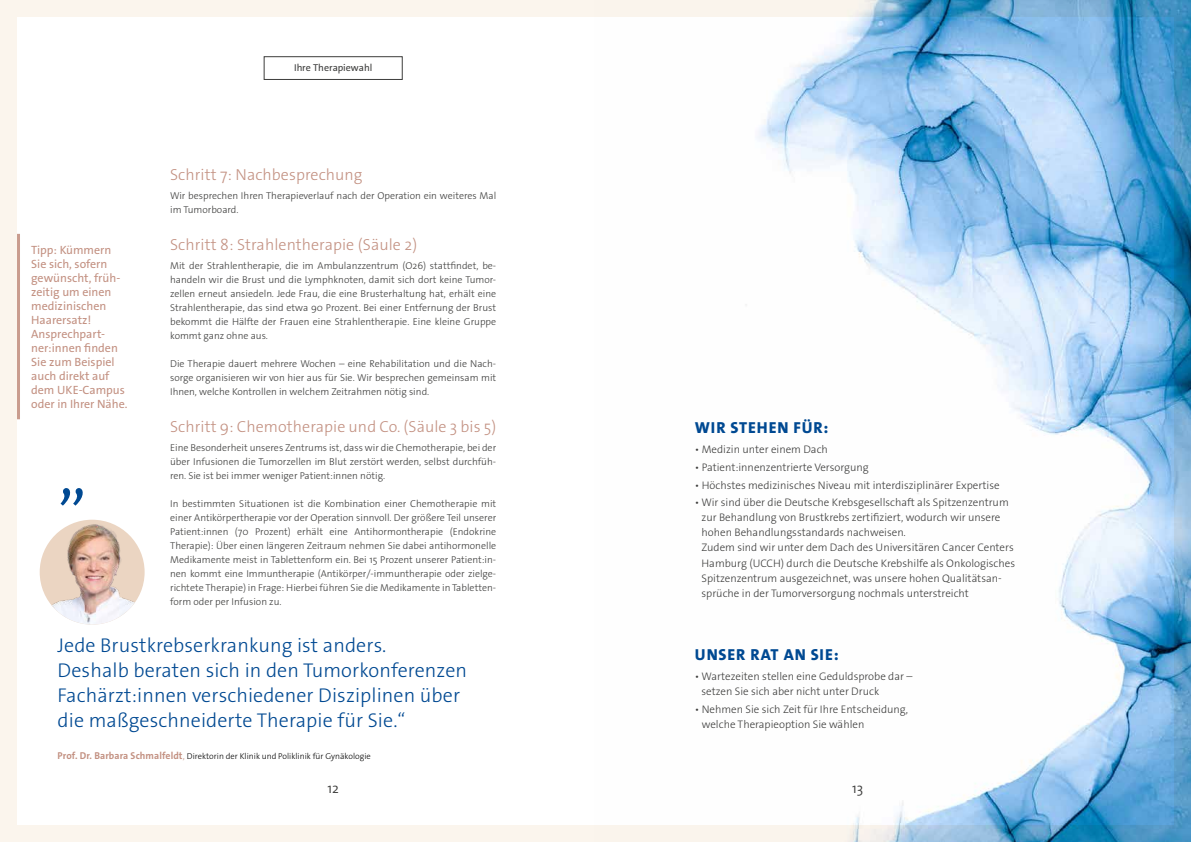
<style>
.page{position:relative;width:1191px;height:842px;background:#fbf5ed}
.page>*{position:absolute;margin:0;border:0;box-sizing:border-box;transform-origin:0 0}
.t1{font:300 71.5px "The Sans Os F";color:#004992}
.t2{font:300 20px/25px "The Sans Os F";letter-spacing:.005em;color:#004992}
.t3{font:300 16px "The Sans Os F";letter-spacing:.005em;color:#c39182}
.t4{font:800 16px "The Sans Os F";letter-spacing:.055em;color:#004992}
.t5{font:300 14px "The Sans Os F";color:#3c3c3b}
.t6{font:12px/14px "The Sans Os F";color:#c39182}
.t7{font:300 11px/15px "The Sans Os F";color:#3c3c3b}
.t8{font:300 10px/14px "The Sans Os F";color:#3c3c3b;text-align:justify}
.t9{font:10px "The Sans Os F";color:#3c3c3b}
.t10{font:300 8.5px "The Sans Os F";color:#000}
.s1{font-weight:700;font-size:10px;color:#c39182}
.s2{font-size:10px;color:#c39182}
</style>
<div class="page">
<div style="left:17px;top:17px;width:1157px;height:808px;background:#fff"></div>
<img style="left:746px;top:0;width:445px;height:842px">
<div style="left:264px;top:56px;width:138px;height:24px;border:1px solid #3c3c3b"></div>
<hr style="left:17px;top:234px;width:3px;height:185px;background:#c39182">
<img style="left:40px;top:520px;width:105px;height:105px;border-radius:52px">
<p class="t6" style="left:31px;top:243px;width:98px">Tipp: Kümmern<br>Sie sich, sofern gewünscht, früh&shy;zeitig um einen medizinischen<br>Haarersatz!<br>Ansprechpart&shy;ner:innen finden<br>Sie zum Beispiel auch direkt auf dem UKE-Campus oder in Ihrer Nähe.</p>
<h1 class="t1" style="left:58px;top:425px;width:31px">„</h1>
<p class="t9" style="left:294px;top:61px;width:80px">Ihre Therapiewahl</p>
<h3 class="t3" style="left:170px;top:164px;width:194px">Schritt 7: Nachbesprechung</h3>
<p class="t8" style="left:170px;top:189px;width:327px">Wir besprechen Ihren Therapieverlauf nach der Operation ein weiteres Mal im Tumorboard.</p>
<h3 class="t3" style="left:170px;top:234px;width:248px">Schritt 8: Strahlentherapie (Säule 2)</h3>
<p class="t8" style="left:170px;top:259px;width:328px">Mit der Strahlentherapie, die im Ambulanzzentrum (O26) stattfindet, be&shy;handeln wir die Brust und die Lymphknoten, damit sich dort keine Tumor&shy;zellen erneut ansiedeln. Jede Frau, die eine Brusterhaltung hat, erhält eine Strahlentherapie, das sind etwa 90 Prozent. Bei einer Entfernung der Brust bekommt die Hälfte der Frauen eine Strahlentherapie. Eine kleine Gruppe kommt ganz ohne aus.</p>
<p class="t8" style="left:170px;top:357px;width:328px">Die Therapie dauert mehrere Wochen – eine Rehabilitation und die Nach&shy;sorge organisieren wir von hier aus für Sie. Wir besprechen gemeinsam mit Ihnen, welche Kontrollen in welchem Zeitrahmen nötig sind.</p>
<h3 class="t3" style="left:170px;top:416px;width:328px">Schritt 9: Chemotherapie und Co. (Säule 3 bis 5)</h3>
<p class="t8" style="left:170px;top:441px;width:327px">Eine Besonderheit unseres Zentrums ist, dass wir die Chemotherapie, bei der über Infusionen die Tumorzellen im Blut zerstört werden, selbst durchfüh&shy;ren. Sie ist bei immer weniger Patient:innen nötig.</p>
<p class="t8" style="left:170px;top:497px;width:328px">In bestimmten Situationen ist die Kombination einer Chemotherapie mit einer Antikörpertherapie vor der Operation sinnvoll. Der größere Teil unserer Patient:innen (70 Prozent) erhält eine Antihormontherapie (Endokrine Therapie): Über einen längeren Zeitraum nehmen Sie dabei antihormonelle Medikamente meist in Tablettenform ein. Bei 15 Prozent unserer Patient:in&shy;nen kommt eine Immuntherapie (Antikörper/-immuntherapie oder zielge&shy;richtete Therapie) in Frage: Hierbei führen Sie die Medikamente in Tabletten&shy;form oder per Infusion zu.</p>
<h2 class="t2" style="left:58px;top:633px;width:411px">Jede Brustkrebserkrankung ist anders.<br>Deshalb beraten sich in den Tumorkonferenzen Fachärzt:innen verschiedener Disziplinen über die maßgeschneiderte Therapie für Sie.“</h2>
<p class="t10" style="left:58px;top:750px;width:315px"><span class="s1">Prof. Dr. Barbara Schmalfeldt</span><span class="s2">,</span> Direktorin der Klinik und Poliklinik für Gynäkologie</p>
<h3 class="t4" style="left:695px;top:417px;width:135px">WIR STEHEN FÜR:</h3>
<p class="t7" style="left:694px;top:442px;width:135px">• Medizin unter einem Dach</p>
<p class="t7" style="left:694px;top:460px;width:176px">• Patient:innenzentrierte Versorgung</p>
<p class="t7" style="left:694px;top:477px;width:306px">• Höchstes medizinisches Niveau mit interdisziplinärer Expertise</p>
<p class="t7" style="left:701px;top:495px;width:315px;text-indent:-7px">• Wir sind über die Deutsche Krebsgesellschaft als Spitzenzentrum zur Behandlung von Brustkrebs zertifiziert, wodurch wir unsere hohen Behandlungsstandards nachweisen.<br>Zudem sind wir unter dem Dach des Universitären Cancer Centers Hamburg (UCCH) durch die Deutsche Krebshilfe als Onkologisches Spitzenzentrum ausgezeichnet, was unsere hohen Qualitätsan&shy;sprüche in der Tumorversorgung nochmals unterstreicht</p>
<h3 class="t4" style="left:695px;top:644px;width:145px">UNSER RAT AN SIE:</h3>
<p class="t7" style="left:701px;top:669px;width:212px;text-indent:-7px">• Wartezeiten stellen eine Geduldsprobe dar – setzen Sie sich aber nicht unter Druck</p>
<p class="t7" style="left:701px;top:701px;width:208px;text-indent:-7px">• Nehmen Sie sich Zeit für Ihre Entscheidung, welche Therapieoption Sie wählen</p>
<h3 class="t5" style="left:327px;top:779px;width:13px">12</h3>
<h3 class="t5" style="left:852px;top:779px;width:13px">13</h3>
</div>
